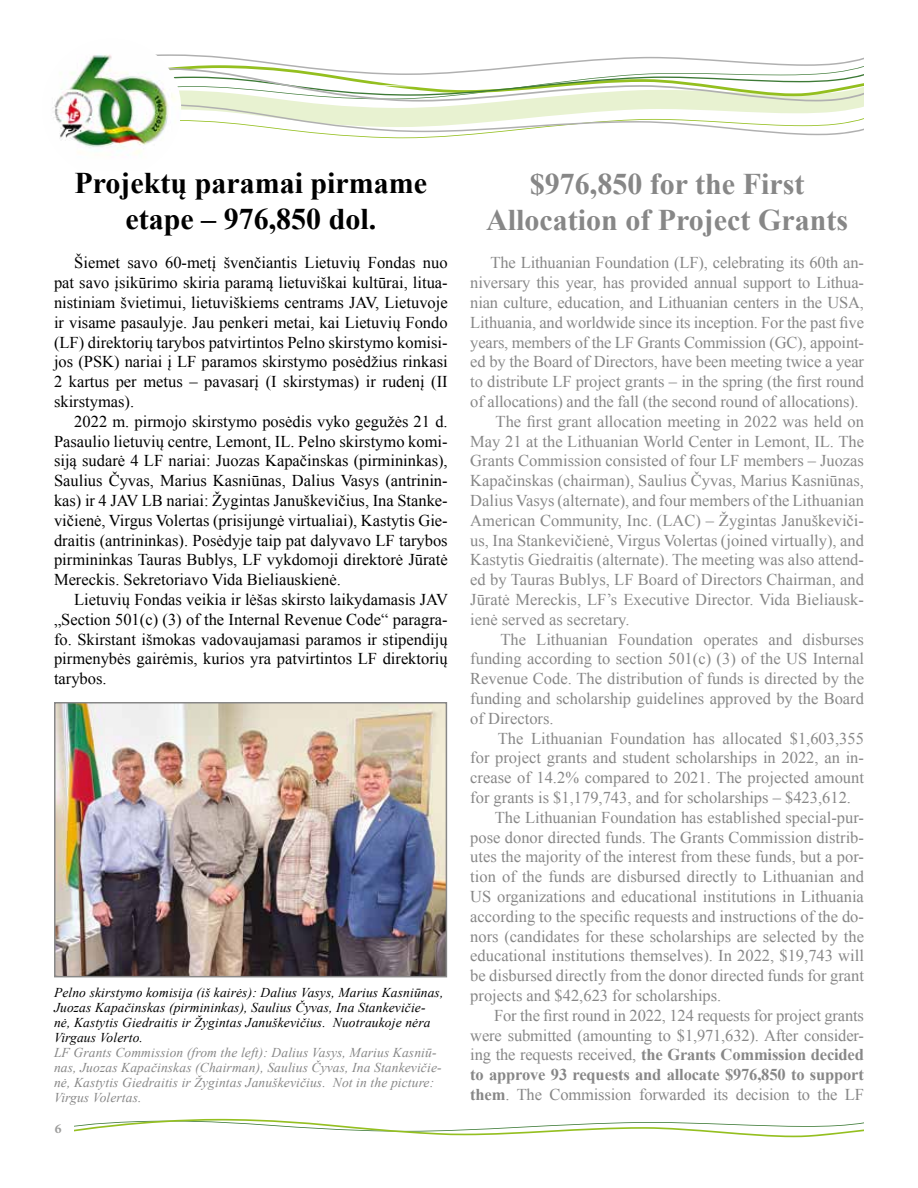
<style>
.page{position:relative;width:918px;height:1188px;background:#fff}
.page>*{position:absolute;margin:0;border:0;box-sizing:border-box;transform-origin:0 0}
.t1{font:700 30px/36px "Times New Roman";color:#878787;text-align:center}
.t2{font:700 30px/36px "Times New Roman";color:#000;text-align:center}
.t3{font:16.5px "Times New Roman";color:#878787}
.t4{font:16.5px/19.8px "Times New Roman";color:#000;text-align:justify}
.t5{font:700 16.5px "Times New Roman";letter-spacing:-.01em;color:#878787}
.t6{font:italic 13.5px/15px "Times New Roman";letter-spacing:.01em;color:#000}
.t7{font:italic 13.5px/15px "Times New Roman";letter-spacing:.01em;color:#878787}
.t8{font:700 13.5px "Minion Pro";color:#9d9d9c}
.s1{font-weight:400}
.s2{font-weight:700}
</style>
<div class="page">
<svg style="left:74px;top:1119px;width:790px;height:18px"></svg>
<svg style="left:181px;top:54px;width:683px;height:84px"></svg>
<img style="left:53px;top:54px;width:128px;height:102px">
<img style="left:57px;top:705px;width:387px;height:269px">
<div style="left:54px;top:702px;width:393px;height:275px;border:2px solid #878787"></div>
<h1 class="t2" style="left:75px;top:165px;width:354px">Projektų paramai pirmame etape – 976,850 dol.</h1>
<h1 class="t1" style="left:486px;top:165px;width:363px">$976,850 for the First<br>Allocation of Project Grants</h1>
<p class="t4" style="left:54px;top:253px;width:395px;text-indent:20px">Šiemet savo 60-metį švenčiantis Lietuvių Fondas nuo pat savo įsikūrimo skiria paramą lietuviškai kultūrai, litua&shy;nistiniam švietimui, lietuviškiems centrams JAV, Lietuvoje ir visame pasaulyje. Jau penkeri metai, kai Lietuvių Fondo (LF) direktorių tarybos patvirtintos Pelno skirstymo komisi&shy;jos (PSK) nariai į LF paramos skirstymo posėdžius rinkasi 2 kartus per metus – pavasarį (I skirstymas) ir rudenį (II skirstymas).</p>
<p class="t4" style="left:54px;top:411px;width:395px;text-indent:20px">2022 m. pirmojo skirstymo posėdis vyko gegužės 21 d.<br>Pasaulio lietuvių centre, Lemont, IL. Pelno skirstymo komi&shy;siją sudarė 4 LF nariai: Juozas Kapačinskas (pirmininkas), Saulius Čyvas, Marius Kasniūnas, Dalius Vasys (antrinin&shy;kas) ir 4 JAV LB nariai: Žygintas Januškevičius, Ina Stanke&shy;vičienė, Virgus Volertas (prisijungė virtualiai), Kastytis Gie&shy;draitis (antrininkas). Posėdyje taip pat dalyvavo LF tarybos pirmininkas Tauras Bublys, LF vykdomoji direktorė Jūratė Mereckis. Sekretoriavo Vida Bieliauskienė.</p>
<p class="t4" style="left:54px;top:589px;width:396px;text-indent:20px">Lietuvių Fondas veikia ir lėšas skirsto laikydamasis JAV „Section 501(c) (3) of the Internal Revenue Code“ paragra&shy;fo. Skirstant išmokas vadovaujamasi paramos ir stipendijų pirmenybės gairėmis, kurios yra patvirtintos LF direktorių tarybos.</p>
<p class="t6" style="left:54px;top:984px;width:391px">Pelno skirstymo komisija (iš kairės): Dalius Vasys, Marius Kasniūnas, Juozas Kapačinskas (pirmininkas), Saulius Čyvas, Ina Stankevičie&shy;nė, Kastytis Giedraitis ir Žygintas Januškevičius. Nuotraukoje nėra Virgaus Volerto.</p>
<p class="t7" style="left:54px;top:1044px;width:389px">LF Grants Commission (from the left): Dalius Vasys, Marius Kasniū&shy;nas, Juozas Kapačinskas (Chairman), Saulius Čyvas, Ina Stankevičie&shy;nė, Kastytis Giedraitis ir Žygintas Januškevičius. Not in the picture:<br>Virgus Volertas.</p>
<p class="t8" style="left:55px;top:1121px;width:8px">6</p>
<p class="t3" style="left:491px;top:252px;width:375px">The Lithuanian Foundation (LF), celebrating its 60th an-</p>
<p class="t3" style="left:470px;top:272px;width:395px">niversary this year, has provided annual support to Lithua-</p>
<p class="t3" style="left:470px;top:291px;width:395px">nian culture, education, and Lithuanian centers in the USA,</p>
<p class="t3" style="left:470px;top:311px;width:395px">Lithuania, and worldwide since its inception. For the past five</p>
<p class="t3" style="left:470px;top:331px;width:395px">years, members of the LF Grants Commission (GC), appoint-</p>
<p class="t3" style="left:470px;top:351px;width:395px">ed by the Board of Directors, have been meeting twice a year</p>
<p class="t3" style="left:470px;top:371px;width:395px">to distribute LF project grants – in the spring (the first round</p>
<p class="t3" style="left:470px;top:390px;width:390px">of allocations) and the fall (the second round of allocations).</p>
<p class="t3" style="left:496px;top:410px;width:370px">The first grant allocation meeting in 2022 was held on</p>
<p class="t3" style="left:470px;top:430px;width:395px">May 21 at the Lithuanian World Center in Lemont, IL. The</p>
<p class="t3" style="left:470px;top:450px;width:395px">Grants Commission consisted of four LF members – Juozas</p>
<p class="t3" style="left:470px;top:470px;width:395px">Kapačinskas (chairman), Saulius Čyvas, Marius Kasniūnas,</p>
<p class="t3" style="left:470px;top:489px;width:395px">Dalius Vasys (alternate), and four members of the Lithuanian</p>
<p class="t3" style="left:470px;top:509px;width:395px">American Community, Inc. (LAC) – Žygintas Januškeviči-</p>
<p class="t3" style="left:470px;top:529px;width:395px">us, Ina Stankevičienė, Virgus Volertas (joined virtually), and</p>
<p class="t3" style="left:470px;top:549px;width:395px">Kastytis Giedraitis (alternate). The meeting was also attend-</p>
<p class="t3" style="left:470px;top:569px;width:395px">ed by Tauras Bublys, LF Board of Directors Chairman, and</p>
<p class="t3" style="left:470px;top:588px;width:395px">Jūratė Mereckis, LF’s Executive Director. Vida Bieliausk-</p>
<p class="t3" style="left:470px;top:608px;width:161px">ienė served as secretary.</p>
<p class="t3" style="left:500px;top:628px;width:365px">The Lithuanian Foundation operates and disburses</p>
<p class="t3" style="left:470px;top:648px;width:395px">funding according to section 501(c) (3) of the US Internal</p>
<p class="t3" style="left:470px;top:668px;width:395px">Revenue Code. The distribution of funds is directed by the</p>
<p class="t3" style="left:470px;top:687px;width:395px">funding and scholarship guidelines approved by the Board</p>
<p class="t3" style="left:470px;top:707px;width:85px">of Directors.</p>
<p class="t3" style="left:498px;top:727px;width:368px">The Lithuanian Foundation has allocated $1,603,355</p>
<p class="t3" style="left:470px;top:747px;width:395px">for project grants and student scholarships in 2022, an in-</p>
<p class="t3" style="left:470px;top:767px;width:395px">crease of 14.2% compared to 2021. The projected amount</p>
<p class="t3" style="left:470px;top:786px;width:382px">for grants is $1,179,743, and for scholarships – $423,612.</p>
<p class="t3" style="left:495px;top:806px;width:371px">The Lithuanian Foundation has established special-pur-</p>
<p class="t3" style="left:470px;top:826px;width:395px">pose donor directed funds. The Grants Commission distrib-</p>
<p class="t3" style="left:470px;top:846px;width:395px">utes the majority of the interest from these funds, but a por-</p>
<p class="t3" style="left:470px;top:866px;width:395px">tion of the funds are disbursed directly to Lithuanian and</p>
<p class="t3" style="left:470px;top:885px;width:395px">US organizations and educational institutions in Lithuania</p>
<p class="t3" style="left:470px;top:905px;width:395px">according to the specific requests and instructions of the do-</p>
<p class="t3" style="left:470px;top:925px;width:395px">nors (candidates for these scholarships are selected by the</p>
<p class="t3" style="left:470px;top:945px;width:395px">educational institutions themselves). In 2022, $19,743 will</p>
<p class="t3" style="left:470px;top:965px;width:395px">be disbursed directly from the donor directed funds for grant</p>
<p class="t3" style="left:470px;top:984px;width:253px">projects and $42,623 for scholarships.</p>
<p class="t3" style="left:494px;top:1004px;width:371px">For the first round in 2022, 124 requests for project grants</p>
<p class="t3" style="left:470px;top:1024px;width:395px">were submitted (amounting to $1,971,632). After consider-</p>
<p class="t5" style="left:470px;top:1044px;width:395px"><span class="s1">ing the requests received,</span> the Grants Commission decided</p>
<p class="t5" style="left:470px;top:1063px;width:395px">to approve 93 requests and allocate $976,850 to support</p>
<p class="t3" style="left:470px;top:1083px;width:395px"><span class="s2">them</span>. The Commission forwarded its decision to the LF</p>
</div>
